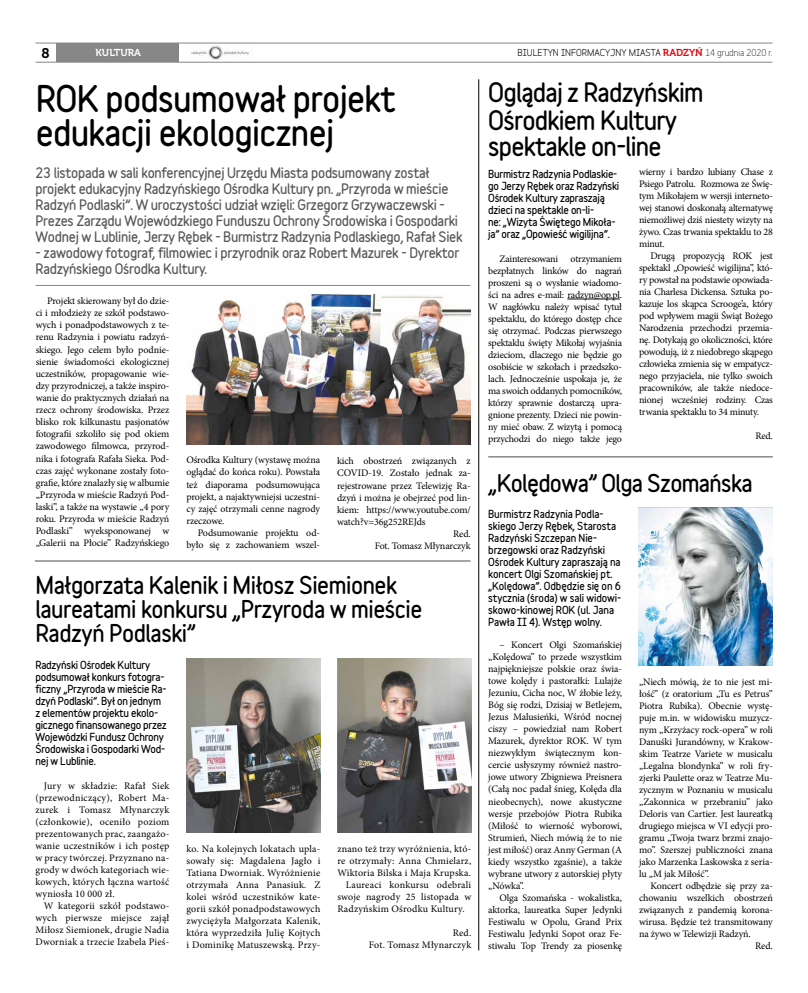
<style>
.page{position:relative;width:808px;height:993px;background:#fff}
.page>*{position:absolute;margin:0;border:0;box-sizing:border-box;transform-origin:0 0}
.t1{font:900 33px/34px "Variable";letter-spacing:-.02em;color:#000}
.t2{font:900 24px/27px "Variable";letter-spacing:-.03em;color:#000}
.t3{font:900 22px/24px "Variable";letter-spacing:-.02em;color:#000}
.t4{font:14px "Museo 700";color:#000}
.t5{font:900 13px/16px "Variable";letter-spacing:-.02em;color:#575756}
.t6{font:10px/12px "Minion Pro";letter-spacing:-.01em;color:#000;text-align:justify}
.t7{font:900 10px/12px "Variable";letter-spacing:-.02em;color:#000}
.t8{font:10px/12px "Minion Pro";letter-spacing:.02em;color:#000;text-align:right}
.t9{font:10px "Minion Pro";letter-spacing:.015em;color:#000}
.t10{font:10px "Museo 700";color:#fff}
.t11{font:700 9px "Variable";color:#000}
.s1{font-family:"Museo 700";font-weight:400;font-size:10px;color:#e30613}
.s2{font-weight:400}
</style>
<div class="page">
<img style="left:187px;top:42px;width:68px;height:20px">
<div style="left:56px;top:43px;width:123px;height:19px;background:#878787"></div>
<hr style="left:35px;top:43px;width:737px;height:1px;background:#878787">
<hr style="left:35px;top:62px;width:737px;height:1px;background:#878787">
<img style="left:186px;top:658px;width:134px;height:173px">
<img style="left:337px;top:658px;width:134px;height:173px">
<img style="left:638px;top:507px;width:134px;height:158px">
<hr style="left:36px;top:285px;width:434px;height:1px;background:#878787">
<hr style="left:478px;top:79px;width:1px;height:871px;background:#000">
<hr style="left:35px;top:560px;width:435px;height:1px;background:#878787">
<hr style="left:488px;top:456px;width:285px;height:1px;background:#878787">
<hr style="left:567px;top:298px;width:53px;height:1px;background:#000">
<img style="left:186px;top:295px;width:284px;height:149px">
<h3 class="t4" style="left:42px;top:45px;width:10px">8</h3>
<p class="t11" style="left:517px;top:45px;width:256px">BIULETYN INFORMACYJNY MIASTA <span class="s1">RADZYŃ</span> <span class="s2">14 grudnia 2020 r.</span></p>
<p class="t10" style="left:96px;top:47px;width:47px">KULTURA</p>
<h1 class="t1" style="left:36px;top:81px;width:361px">ROK podsumował projekt edukacji ekologicznej</h1>
<p class="t5" style="left:36px;top:165px;width:428px">23 listopada w sali konferencyjnej Urzędu Miasta podsumowany został projekt edukacyjny Radzyńskiego Ośrodka Kultury pn. „Przyroda w mieście Radzyń Podlaski”. W uroczystości udział wzięli: Grzegorz Grzywaczewski - Prezes Zarządu Wojewódzkiego Funduszu Ochrony Środowiska i Gospodarki Wodnej w Lublinie, Jerzy Rębek - Burmistrz Radzynia Podlaskiego, Rafał Siek</p>
<h3 class="t5" style="left:36px;top:245px;width:425px">- zawodowy fotograf, filmowiec i przyrodnik oraz Robert Mazurek - Dyrektor<br>Radzyńskiego Ośrodka Kultury.</h3>
<p class="t6" style="left:36px;top:295px;width:135px;text-indent:11px">Projekt skierowany był do dzie&shy;ci i młodzieży ze szkół podstawo&shy;wych i ponadpodstawowych z te&shy;renu Radzynia i powiatu radzyń&shy;skiego. Jego celem było podnie&shy;sienie świadomości ekologicznej uczestników, propagowanie wie&shy;dzy przyrodniczej, a także inspiro&shy;wanie do praktycznych działań na rzecz ochrony środowiska. Przez blisko rok kilkunastu pasjonatów fotografii szkoliło się pod okiem zawodowego filmowca, przyrod&shy;nika i fotografa Rafała Sieka. Pod&shy;czas zajęć wykonane zostały foto&shy;grafie, które znalazły się w albumie „Przyroda w mieście Radzyń Pod&shy;laski”, a także na wystawie „4 pory roku. Przyroda w mieście Radzyń Podlaski” wyeksponowanej w „Galerii na Płocie” Radzyńskiego</p>
<p class="t6" style="left:186px;top:454px;width:135px">Ośrodka Kultury (wystawę można oglądać do końca roku). Powstała też diaporama podsumowująca projekt, a najaktywniejsi uczestni&shy;cy zajęć otrzymali cenne nagrody rzeczowe.</p>
<p class="t6" style="left:186px;top:526px;width:135px;text-align:right">Podsumowanie projektu od&shy;było się z zachowaniem wszel-</p>
<p class="t6" style="left:337px;top:455px;width:135px">kich obostrzeń związanych z</p>
<p class="t6" style="left:337px;top:467px;width:135px">COVID-19. Zostało jednak za-</p>
<p class="t6" style="left:337px;top:479px;width:135px">rejestrowane przez Telewizję Ra-</p>
<p class="t6" style="left:337px;top:491px;width:135px">dzyń i można je obejrzeć pod lin-</p>
<p class="t6" style="left:337px;top:503px;width:135px">kiem: https://www.youtube.com/</p>
<p class="t6" style="left:337px;top:515px;width:90px">watch?v=36g252REJds</p>
<p class="t6" style="left:453px;top:527px;width:19px">Red.</p>
<p class="t6" style="left:375px;top:539px;width:98px">Fot. Tomasz Młynarczyk</p>
<h3 class="t3" style="left:35px;top:572px;width:388px">Małgorzata Kalenik i Miłosz Siemionek laureatami konkursu „Przyroda w mieście<br>Radzyń Podlaski”</h3>
<p class="t7" style="left:35px;top:658px;width:133px">Radzyński Ośrodek Kultury podsumował konkurs fotogra&shy;ficzny „Przyroda w mieście Ra&shy;dzyń Podlaski”. Był on jednym z elementów projektu ekolo&shy;gicznego finansowanego przez<br>Wojewódzki Fundusz Ochrony<br>Środowiska i Gospodarki Wod&shy;nej w Lublinie.</p>
<p class="t6" style="left:35px;top:779px;width:135px;text-indent:8px">Jury w składzie: Rafał Siek (przewodniczący), Robert Ma&shy;zurek i Tomasz Młynarczyk (członkowie), oceniło poziom prezentowanych prac, zaangażo&shy;wanie uczestników i ich postęp w pracy twórczej. Przyznano na&shy;grody w dwóch kategoriach wie&shy;kowych, których łączna wartość wyniosła 10 000 zł.</p>
<p class="t6" style="left:35px;top:899px;width:135px;text-indent:8px">W kategorii szkół podstawo&shy;wych pierwsze miejsce zajął Miłosz Siemionek, drugie Nadia Dworniak a trzecie Izabela Pieś-</p>
<p class="t6" style="left:186px;top:842px;width:135px">ko. Na kolejnych lokatach upla&shy;sowały się: Magdalena Jagło i Tatiana Dworniak. Wyróżnienie otrzymała Anna Panasiuk. Z kolei wśród uczestników kate&shy;gorii szkół ponadpodstawowych zwyciężyła Małgorzata Kalenik, która wyprzedziła Julię Kojtych i Dominikę Matuszewską. Przy-</p>
<p class="t8" style="left:337px;top:842px;width:135px">znano też trzy wyróżnienia, któ-</p>
<p class="t8" style="left:337px;top:854px;width:135px">re otrzymały: Anna Chmielarz,</p>
<p class="t9" style="left:337px;top:865px;width:135px">Wiktoria Bilska i Maja Krupska.</p>
<p class="t8" style="left:346px;top:878px;width:127px">Laureaci konkursu odebrali</p>
<p class="t9" style="left:337px;top:889px;width:135px">swoje nagrody 25 listopada w</p>
<p class="t8" style="left:337px;top:902px;width:129px">Radzyńskim Ośrodku Kultury.</p>
<p class="t8" style="left:369px;top:926px;width:104px">Red.<br>Fot. Tomasz Młynarczyk</p>
<h2 class="t2" style="left:488px;top:78px;width:217px">Oglądaj z Radzyńskim<br>Ośrodkiem Kultury spektakle on-line</h2>
<p class="t7" style="left:488px;top:167px;width:133px">Burmistrz Radzynia Podlaskie&shy;go Jerzy Rębek oraz Radzyński<br>Ośrodek Kultury zapraszają dzieci na spektakle on-li-<br>ne: „Wizyta Świętego Mikoła&shy;ja” oraz „Opowieść wigilijna”.</p>
<p class="t6" style="left:488px;top:253px;width:135px;text-indent:11px">Zainteresowani otrzymaniem bezpłatnych linków do nagrań proszeni są o wysłanie wiadomo&shy;ści na adres e-mail: radzyn@op.pl.<br>W nagłówku należy wpisać tytuł spektaklu, do którego dostęp chce się otrzymać. Podczas pierwszego spektaklu święty Mikołaj wyjaśnia dzieciom, dlaczego nie będzie go osobiście w szkołach i przedszko&shy;lach. Jednocześnie uspokaja je, że ma swoich oddanych pomocników, którzy sprawnie dostarczą upra&shy;gnione prezenty. Dzieci nie powin&shy;ny mieć obaw. Z wizytą i pomocą przychodzi do niego także jego</p>
<p class="t6" style="left:639px;top:165px;width:135px">wierny i bardzo lubiany Chase z Psiego Patrolu. Rozmowa ze Świę&shy;tym Mikołajem w wersji interneto&shy;wej stanowi doskonałą alternatywę niemożliwej dziś niestety wizyty na żywo. Czas trwania spektaklu to 28 minut.</p>
<p class="t6" style="left:639px;top:249px;width:135px;text-indent:11px">Drugą propozycją ROK jest spektakl „Opowieść wigilijna”, któ&shy;ry powstał na podstawie opowiada&shy;nia Charlesa Dickensa. Sztuka po&shy;kazuje los skąpca Scrooge’a, który pod wpływem magii Świąt Bożego Narodzenia przechodzi przemia&shy;nę. Dotykają go okoliczności, które powodują, iż z niedobrego skąpego człowieka zmienia się w empatycz&shy;nego przyjaciela, nie tylko swoich pracowników, ale także niedoce&shy;nionej wcześniej rodziny. Czas trwania spektaklu to 34 minuty.</p>
<p class="t6" style="left:755px;top:429px;width:19px">Red.</p>
<h3 class="t3" style="left:488px;top:470px;width:266px">„Kolędowa” Olga Szomańska</h3>
<p class="t7" style="left:488px;top:508px;width:135px">Burmistrz Radzynia Podla&shy;skiego Jerzy Rębek, Starosta<br>Radzyński Szczepan Nie&shy;brzegowski oraz Radzyński<br>Ośrodek Kultury zapraszają na koncert Olgi Szomańskiej pt. „Kolędowa”. Odbędzie się on 6 stycznia (środa) w sali widowi&shy;skowo-kinowej ROK (ul. Jana<br>Pawła II 4). Wstęp wolny.</p>
<p class="t6" style="left:488px;top:639px;width:135px;text-indent:11px">– Koncert Olgi Szomańskiej „Kolędowa” to przede wszystkim najpiękniejsze polskie oraz świa&shy;towe kolędy i pastorałki: Lulajże Jezuniu, Cicha noc, W żłobie leży, Bóg się rodzi, Dzisiaj w Betlejem, Jezus Malusieńki, Wśród nocnej ciszy – powiedział nam Robert Mazurek, dyrektor ROK. W tym niezwykłym świątecznym kon&shy;cercie usłyszymy również nastro&shy;jowe utwory Zbigniewa Preisnera (Całą noc padał śnieg, Kolęda dla nieobecnych), nowe akustyczne wersje przebojów Piotra Rubika (Miłość to wierność wyborowi, Strumień, Niech mówią że to nie jest miłość) oraz Anny German (A kiedy wszystko zgaśnie), a także wybrane utwory z autorskiej płyty „Nówka”.</p>
<p class="t6" style="left:488px;top:891px;width:135px;text-indent:11px">Olga Szomańska - wokalistka, aktorka, laureatka Super Jedynki Festiwalu w Opolu, Grand Prix Festiwalu Jedynki Sopot oraz Fe&shy;stiwalu Top Trendy za piosenkę</p>
<p class="t6" style="left:639px;top:675px;width:135px">„Niech mówią, że to nie jest mi&shy;łość” (z oratorium „Tu es Petrus” Piotra Rubika). Obecnie wystę&shy;puje m.in. w widowisku muzycz&shy;nym „Krzyżacy rock-opera” w roli Danuśki Jurandówny, w Krakow&shy;skim Teatrze Variete w musicalu „Legalna blondynka” w roli fry&shy;zjerki Paulette oraz w Teatrze Mu&shy;zycznym w Poznaniu w musicalu „Zakonnica w przebraniu” jako Deloris van Cartier. Jest laureatką drugiego miejsca w VI edycji pro&shy;gramu „Twoja twarz brzmi znajo&shy;mo”. Szerszej publiczności znana jako Marzenka Laskowska z seria&shy;lu „M jak Miłość”.</p>
<p class="t6" style="left:650px;top:879px;width:124px">Koncert odbędzie się przy za-</p>
<p class="t6" style="left:639px;top:891px;width:135px">chowaniu wszelkich obostrzeń</p>
<p class="t6" style="left:639px;top:903px;width:135px">związanych z pandemią korona-</p>
<p class="t6" style="left:639px;top:915px;width:135px">wirusa. Będzie też transmitowany</p>
<p class="t6" style="left:639px;top:927px;width:113px">na żywo w Telewizji Radzyń.</p>
<p class="t6" style="left:755px;top:939px;width:19px">Red.</p>
</div>
